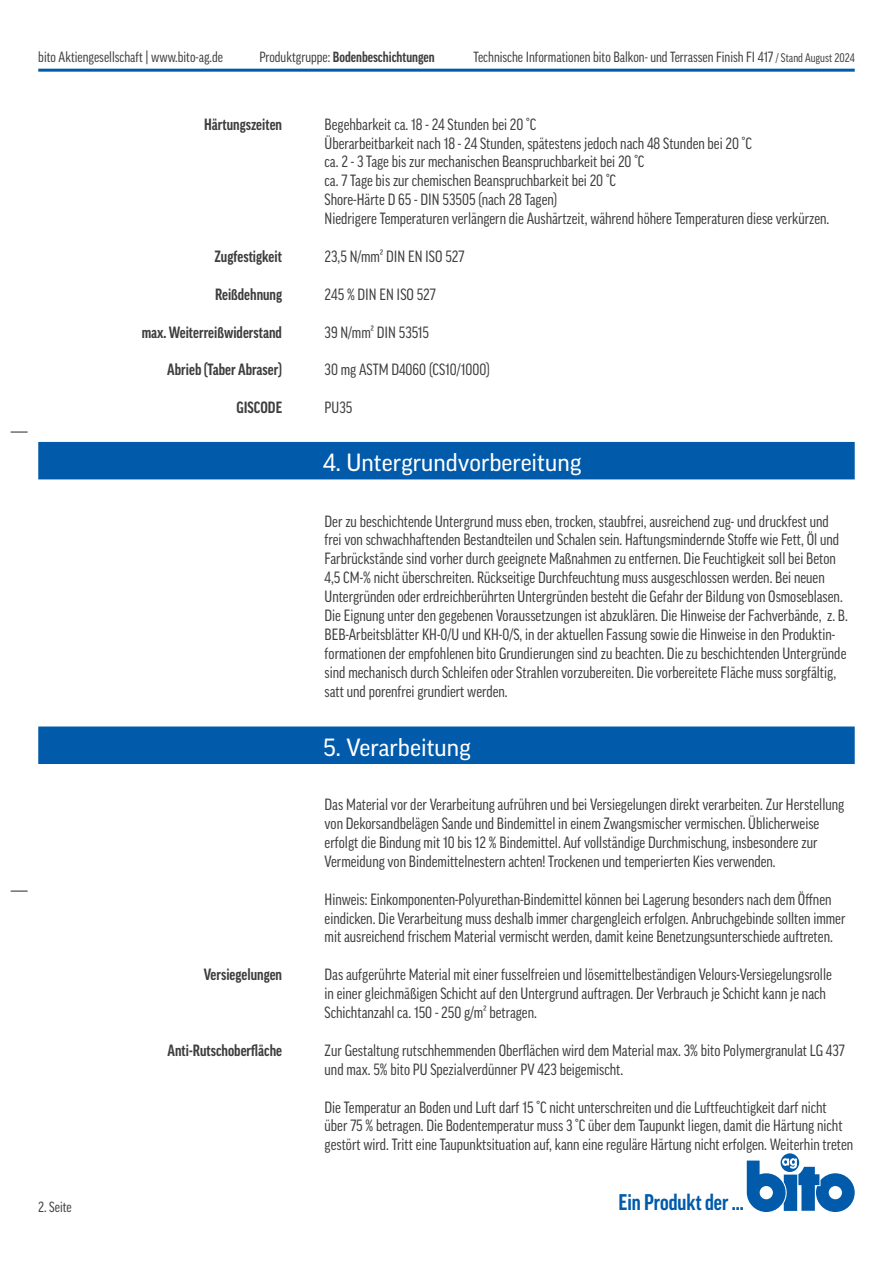
<style>
.page{position:relative;width:893px;height:1263px;background:#fff}
.page>*{position:absolute;margin:0;border:0;box-sizing:border-box;transform-origin:0 0}
.blauer_Balken{font:24px "Good Pro";color:#fff}
.t1{font:700 condensed 21.9px "Good Pro";color:#015aaa}
.Inhalt{font:condensed 15.75px/18.9px "Good Pro";color:#3e3e3f}
.Auflistung{font:700 condensed 15.75px "Good Pro";color:#3e3e3f}
.t2{font:condensed 14.25px "Good Pro";color:#3e3e3f}
.t3{font:700 condensed 14.25px "Good Pro";color:#3e3e3f}
.s1{font-weight:400}
.s2{font-size:12px}
</style>
<div class="page">
<hr style="left:38px;top:69px;width:817px;height:3px;background:#015aaa">
<svg style="left:11px;top:431px;width:17px;height:2px"></svg>
<svg style="left:11px;top:890px;width:17px;height:2px"></svg>
<svg style="left:781px;top:1153px;width:18px;height:19px"></svg>
<svg style="left:747px;top:1158px;width:108px;height:54px"></svg>
<div style="left:38px;top:442px;width:817px;height:37px;background:#015aaa"></div>
<div style="left:38px;top:726px;width:817px;height:38px;background:#015aaa"></div>
<p class="t2" style="left:38px;top:49px;width:186px">bito Aktiengesellschaft | www.bito-ag.de</p>
<p class="t3" style="left:259px;top:49px;width:177px"><span class="s1">Produktgruppe:</span> Bodenbeschichtungen</p>
<p class="t2" style="left:474px;top:49px;width:383px">Technische Informationen bito Balkon- und Terrassen Finish FI 417 <span class="s2">/ Stand August 2024</span></p>
<p class="Auflistung" style="left:204px;top:115px;width:79px">Härtungszeiten</p>
<p class="Auflistung" style="left:214px;top:247px;width:69px">Zugfestigkeit</p>
<p class="Auflistung" style="left:215px;top:285px;width:68px">Reißdehnung</p>
<p class="Auflistung" style="left:142px;top:323px;width:142px">max. Weiterreißwiderstand</p>
<p class="Auflistung" style="left:167px;top:361px;width:116px">Abrieb (Taber Abraser)</p>
<p class="Auflistung" style="left:236px;top:399px;width:47px">GISCODE</p>
<p class="Auflistung" style="left:204px;top:966px;width:80px">Versiegelungen</p>
<p class="Auflistung" style="left:168px;top:1041px;width:116px">Anti-Rutschoberfläche</p>
<p class="Inhalt" style="left:325px;top:115px;width:213px">Begehbarkeit ca. 18 - 24 Stunden bei 20 °C</p>
<p class="Inhalt" style="left:325px;top:133px;width:429px">Überarbeitbarkeit nach 18 - 24 Stunden, spätestens jedoch nach 48 Stunden bei 20 °C</p>
<p class="Inhalt" style="left:325px;top:152px;width:321px">ca. 2 - 3 Tage bis zur mechanischen Beanspruchbarkeit bei 20 °C</p>
<p class="Inhalt" style="left:325px;top:171px;width:293px">ca. 7 Tage bis zur chemischen Beanspruchbarkeit bei 20 °C</p>
<p class="Inhalt" style="left:325px;top:190px;width:234px">Shore-Härte D 65 - DIN 53505 (nach 28 Tagen)</p>
<p class="Inhalt" style="left:325px;top:209px;width:506px">Niedrigere Temperaturen verlängern die Aushärtzeit, während höhere Temperaturen diese verkürzen.</p>
<p class="Inhalt" style="left:325px;top:247px;width:141px">23,5 N/mm² DIN EN ISO 527</p>
<p class="Inhalt" style="left:325px;top:285px;width:113px">245 % DIN EN ISO 527</p>
<p class="Inhalt" style="left:325px;top:322px;width:106px">39 N/mm² DIN 53515</p>
<p class="Inhalt" style="left:325px;top:360px;width:167px">30 mg ASTM D4060 (CS10/1000)</p>
<p class="Inhalt" style="left:325px;top:398px;width:29px">PU35</p>
<p class="blauer_Balken" style="left:323px;top:449px;width:260px">4. Untergrundvorbereitung</p>
<p class="Inhalt" style="left:325px;top:511px;width:525px">Der zu beschichtende Untergrund muss eben, trocken, staubfrei, ausreichend zug- und druckfest und frei von schwachhaftenden Bestandteilen und Schalen sein. Haftungsmindernde Stoffe wie Fett, Öl und Farbrückstände sind vorher durch geeignete Maßnahmen zu entfernen. Die Feuchtigkeit soll bei Beton 4,5 CM-% nicht überschreiten. Rückseitige Durchfeuchtung muss ausgeschlossen werden. Bei neuen Untergründen oder erdreichberührten Untergründen besteht die Gefahr der Bildung von Osmoseblasen.<br>Die Eignung unter den gegebenen Voraussetzungen ist abzuklären. Die Hinweise der Fachverbände, z. B.<br>BEB-Arbeitsblätter KH-0/U und KH-0/S, in der aktuellen Fassung sowie die Hinweise in den Produktin&shy;formationen der empfohlenen bito Grundierungen sind zu beachten. Die zu beschichtenden Untergründe sind mechanisch durch Schleifen oder Strahlen vorzubereiten. Die vorbereitete Fläche muss sorgfältig, satt und porenfrei grundiert werden.</p>
<p class="blauer_Balken" style="left:323px;top:733px;width:149px">5. Verarbeitung</p>
<p class="Inhalt" style="left:325px;top:795px;width:521px">Das Material vor der Verarbeitung aufrühren und bei Versiegelungen direkt verarbeiten. Zur Herstellung von Dekorsandbelägen Sande und Bindemittel in einem Zwangsmischer vermischen. Üblicherweise erfolgt die Bindung mit 10 bis 12 % Bindemittel. Auf vollständige Durchmischung, insbesondere zur Vermeidung von Bindemittelnestern achten! Trockenen und temperierten Kies verwenden.</p>
<p class="Inhalt" style="left:325px;top:889px;width:522px">Hinweis: Einkomponenten-Polyurethan-Bindemittel können bei Lagerung besonders nach dem Öffnen eindicken. Die Verarbeitung muss deshalb immer chargengleich erfolgen. Anbruchgebinde sollten immer mit ausreichend frischem Material vermischt werden, damit keine Benetzungsunterschiede auftreten.</p>
<p class="Inhalt" style="left:325px;top:965px;width:509px">Das aufgerührte Material mit einer fusselfreien und lösemittelbeständigen Velours-Versiegelungsrolle in einer gleichmäßigen Schicht auf den Untergrund auftragen. Der Verbrauch je Schicht kann je nach<br>Schichtanzahl ca. 150 - 250 g/m² betragen.</p>
<p class="Inhalt" style="left:325px;top:1041px;width:522px">Zur Gestaltung rutschhemmenden Oberflächen wird dem Material max. 3% bito Polymergranulat LG 437 und max. 5% bito PU Spezialverdünner PV 423 beigemischt.</p>
<p class="Inhalt" style="left:325px;top:1097px;width:530px">Die Temperatur an Boden und Luft darf 15 °C nicht unterschreiten und die Luftfeuchtigkeit darf nicht über 75 % betragen. Die Bodentemperatur muss 3 °C über dem Taupunkt liegen, damit die Härtung nicht gestört wird. Tritt eine Taupunktsituation auf, kann eine reguläre Härtung nicht erfolgen. Weiterhin treten</p>
<p class="t2" style="left:38px;top:1199px;width:35px">2. Seite</p>
<h2 class="t1" style="left:618px;top:1190px;width:127px">Ein Produkt der ...</h2>
</div>
